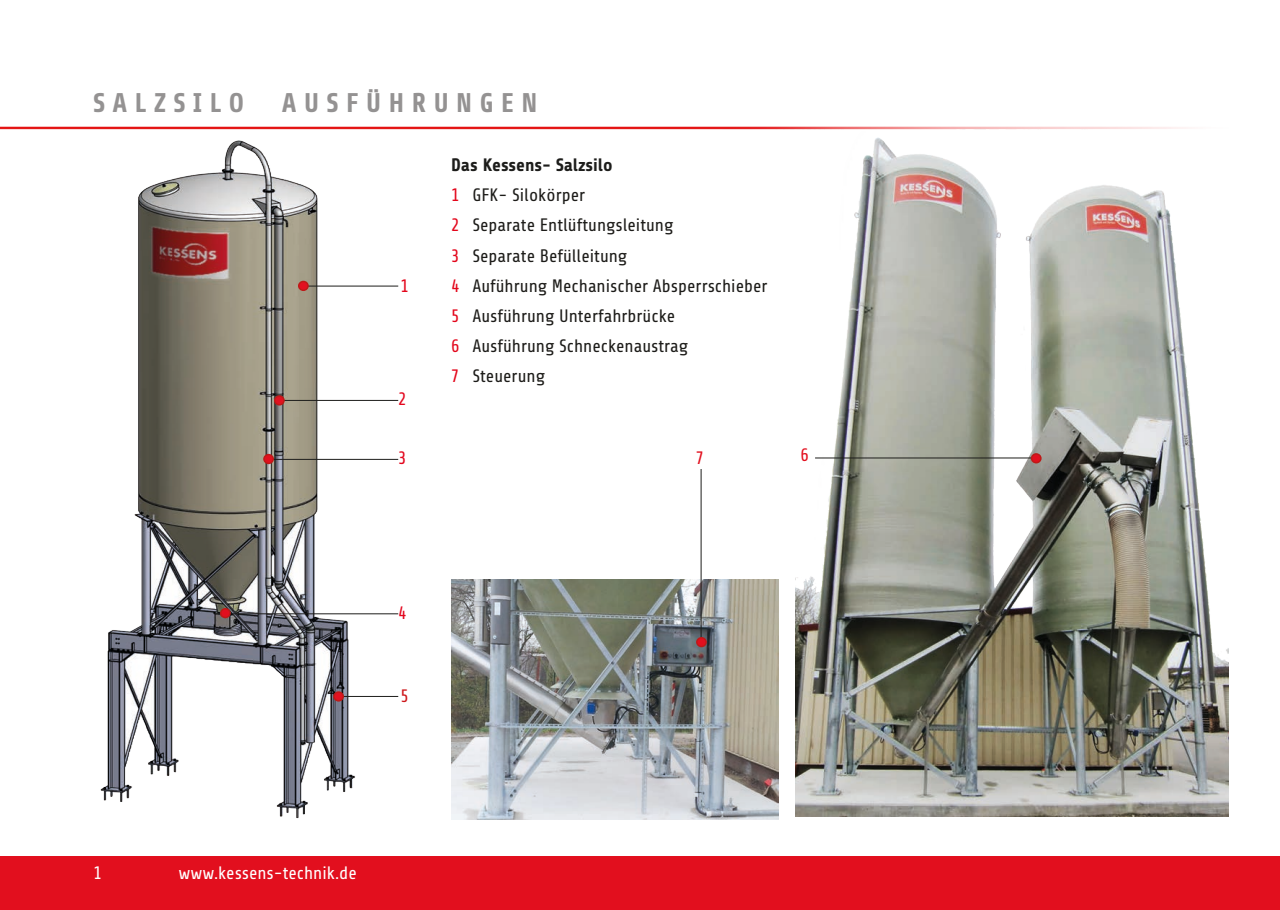
<style>
.page{position:relative;width:1280px;height:910px;background:#fff}
.page>*{position:absolute;margin:0;border:0;box-sizing:border-box;transform-origin:0 0}
.t1{font:700 27px "Share";color:#949292}
.t2{font:18px/30.2px "Share";color:#1d1c19}
.t3{font:18px "Share";color:#fff}
.t4{font:18px "Share";color:#e3061d}
.t5{font:18px "Share";color:#e20f1e}
.t6{font:18px "Share";color:#e3061b}
.t7{font:18px "Share";color:#cd171a}
.s1{font-weight:700;color:#1d1d1b}
.s2{color:#e3061b}
</style>
<div class="page">
<img style="left:0;top:126px;width:795px;height:4px">
<img style="left:100px;top:140px;width:278px;height:679px">
<hr style="left:302px;top:286px;width:96px;height:1px;background:#1d1d1b">
<div style="left:299px;top:281px;width:9px;height:9px;background:#e21121;border-radius:50%"></div>
<div style="left:298px;top:281px;width:11px;height:10px;border:2px solid #be1a18;border-radius:50%"></div>
<img style="left:795px;top:126px;width:434px;height:690px">
<div style="left:0;top:857px;width:1280px;height:53px;background:#e20f1e"></div>
<hr style="left:279px;top:400px;width:119px;height:1px;background:#1d1d1b">
<hr style="left:268px;top:459px;width:130px;height:1px;background:#1d1d1b">
<hr style="left:223px;top:613px;width:175px;height:1px;background:#1d1d1b">
<hr style="left:337px;top:696px;width:61px;height:1px;background:#1d1d1b">
<div style="left:275px;top:396px;width:9px;height:9px;background:#e21121;border-radius:50%"></div>
<div style="left:274px;top:395px;width:11px;height:11px;border:2px solid #be1a18;border-radius:50%"></div>
<div style="left:264px;top:455px;width:9px;height:8px;background:#e20f1e;border-radius:50%"></div>
<div style="left:263px;top:454px;width:11px;height:10px;border:2px solid #be1a18;border-radius:50%"></div>
<div style="left:221px;top:609px;width:9px;height:8px;background:#e20f1e;border-radius:50%"></div>
<div style="left:220px;top:608px;width:11px;height:10px;border:2px solid #be1a18;border-radius:50%"></div>
<div style="left:334px;top:692px;width:9px;height:9px;background:#e21121;border-radius:50%"></div>
<div style="left:333px;top:691px;width:11px;height:11px;border:2px solid #be1a18;border-radius:50%"></div>
<hr style="left:815px;top:458px;width:221px;height:1px;background:#1d1d1b">
<img style="left:451px;top:580px;width:327px;height:239px">
<div style="left:1031px;top:454px;width:10px;height:9px;background:#e20f1e;border-radius:50%"></div>
<div style="left:1031px;top:453px;width:10px;height:10px;border:2px solid #be1a18;border-radius:50%"></div>
<hr style="left:701px;top:469px;width:1px;height:175px;background:#1d1d1b">
<div style="left:697px;top:638px;width:9px;height:8px;background:#e20f1e;border-radius:50%"></div>
<div style="left:696px;top:637px;width:11px;height:10px;border:2px solid #be1a18;border-radius:50%"></div>
<h1 class="t1" style="left:94px;top:88px;width:152px">S A L Z S I L O</h1>
<h1 class="t1" style="left:282px;top:88px;width:257px">A U S F Ü H R U N G E N</h1>
<p class="t6" style="left:400px;top:276px;width:10px">1</p>
<p class="t4" style="left:398px;top:389px;width:10px">2</p>
<p class="t4" style="left:398px;top:448px;width:10px">3</p>
<p class="t2" style="left:451px;top:150px;width:318px"><span class="s1">Das Kessens- Salzsilo<br></span><span class="s2">1</span> GFK- Silokörper<br><span class="s2">2</span> Separate Entlüftungsleitung<br><span class="s2">3</span> Separate Befülleitung<br><span class="s2">4</span> Auführung Mechanischer Absperrschieber<br><span class="s2">5</span> Ausführung Unterfahrbrücke<br><span class="s2">6</span> Ausführung Schneckenaustrag<br><span class="s2">7</span> Steuerung</p>
<p class="t5" style="left:696px;top:448px;width:10px">7</p>
<p class="t5" style="left:800px;top:446px;width:10px">6</p>
<p class="t4" style="left:398px;top:603px;width:10px">4</p>
<p class="t7" style="left:401px;top:686px;width:10px">5</p>
<p class="t3" style="left:94px;top:863px;width:10px">1</p>
<p class="t3" style="left:179px;top:863px;width:180px">www.kessens-technik.de</p>
</div>
